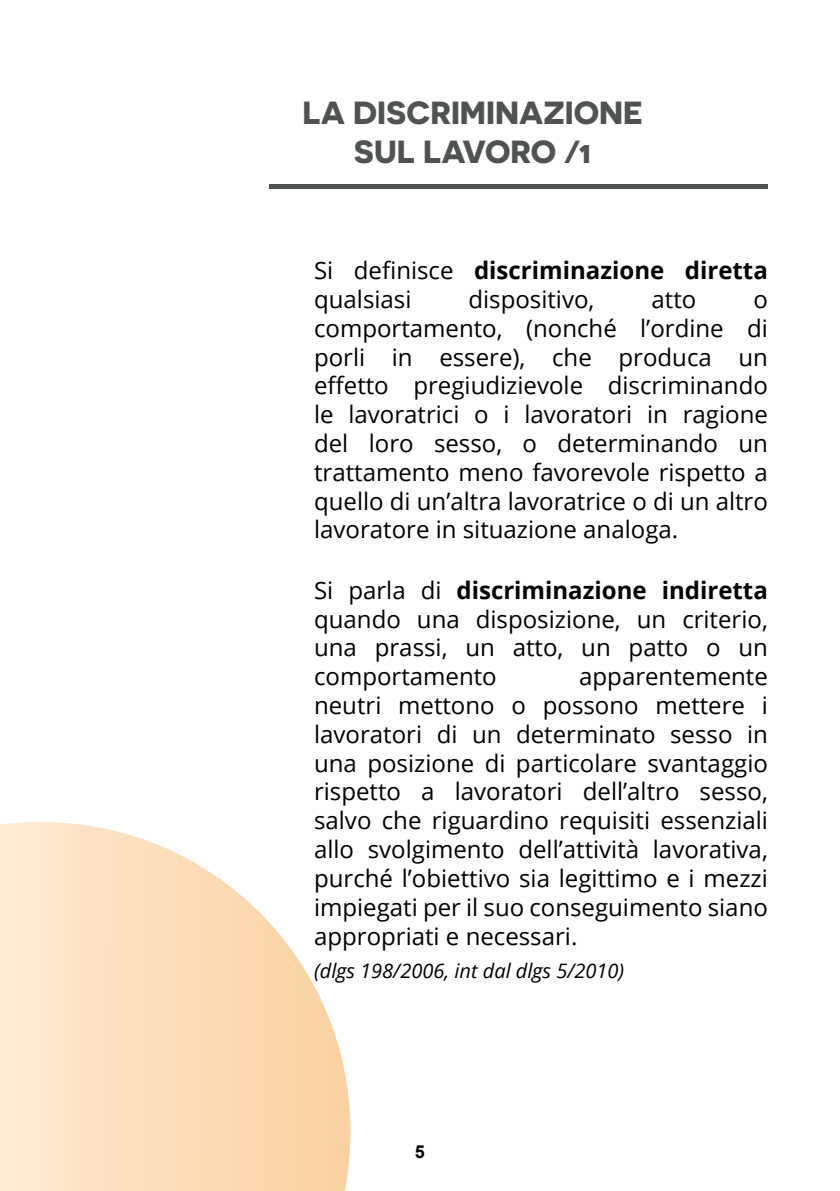
<style>
.page{position:relative;width:840px;height:1191px;background:#fff}
.page>*{position:absolute;margin:0;border:0;box-sizing:border-box;transform-origin:0 0}
.t1{font:700 32px/38.4px "Novecentosanswide";color:#4f5253;text-align:center}
.t2{font:24px/28.8px "Open Sans";color:#000001;text-align:justify}
.t3{font:700 24px/28.8px "Open Sans";color:#000001}
.t4{font:italic 20px "Open Sans";color:#000001}
.t5{font:700 18px "Arial";color:#000001}
.s1{font-weight:400}
.s2{font-weight:700}
</style>
<div class="page">
<hr style="left:269px;top:185px;width:498px;height:4px;background:#4f5253">
<svg style="left:0;top:822px;width:350px;height:369px"></svg>
<h1 class="t1" style="left:302px;top:93px;width:342px">LA DISCRIMINAZIONE<br>SUL LAVORO /1</h1>
<p class="t3" style="left:314px;top:255px;width:455px"><span class="s1">Si definisce</span> discriminazione diretta <span class="s1">qualsiasi</span></p>
<p class="t2" style="left:468px;top:284px;width:127px">dispositivo,</p>
<p class="t2" style="left:651px;top:284px;width:46px">atto</p>
<p class="t2" style="left:314px;top:284px;width:455px;text-indent:439px">o comportamento, (nonché l’ordine di porli in essere), che produca un effetto pregiudizievole discriminando le lavoratrici o i lavoratori in ragione del loro sesso, o determinando un trattamento meno favorevole rispetto a quello di un’altra lavoratrice o di un altro lavoratore in situazione analoga.</p>
<p class="t2" style="left:314px;top:575px;width:455px">Si parla di <span class="s2">discriminazione indiretta </span>quando una disposizione, un criterio, una prassi, un atto, un patto o un comportamento</p>
<p class="t2" style="left:314px;top:661px;width:455px;text-indent:265px">apparentemente neutri mettono o possono mettere i lavoratori di un determinato sesso in una posizione di particolare svantaggio rispetto a lavoratori dell’altro sesso, salvo che riguardino requisiti essenziali allo svolgimento dell’attività lavorativa, purché l’obiettivo sia legittimo e i mezzi impiegati per il suo conseguimento siano appropriati e necessari.</p>
<p class="t4" style="left:314px;top:957px;width:311px">(dlgs 198/2006, int dal dlgs 5/2010)</p>
<p class="t5" style="left:415px;top:1138px;width:12px">5</p>
</div>
